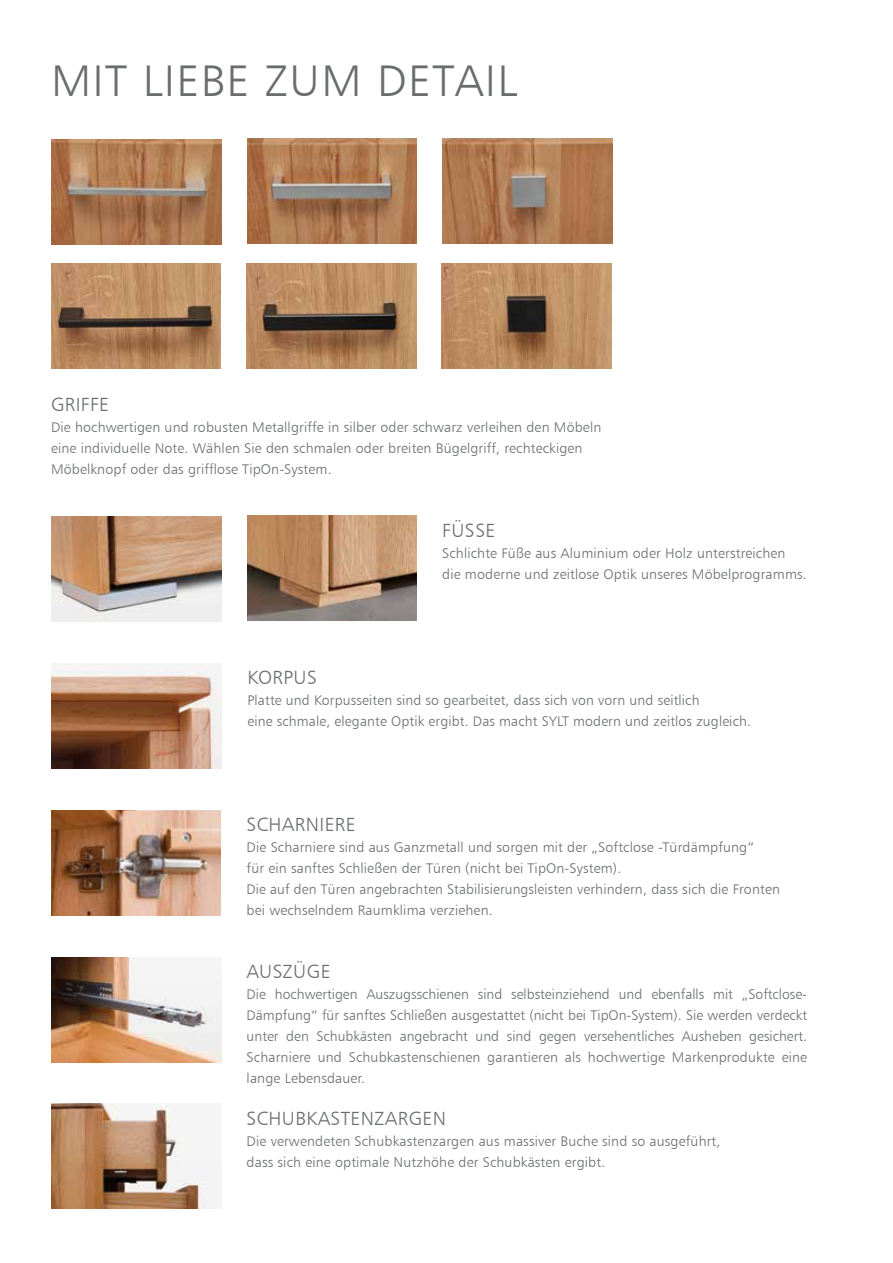
<style>
.page{position:relative;width:893px;height:1263px;background:#fff}
.page>*{position:absolute;margin:0;border:0;box-sizing:border-box;transform-origin:0 0}
.t1{font:44.4px "Humanist 777 BT Light B";letter-spacing:.03em;color:#6a6d6e}
.t2{font:19.05px "Humanist 777 BT Light B";letter-spacing:.02em;color:#6a6d6e}
.t3{font:13.95px/21px "Humanist 777 BT Light B";letter-spacing:.01em;color:#6a6d6e}
</style>
<div class="page">
<img style="left:51px;top:516px;width:170px;height:106px">
<img style="left:247px;top:515px;width:170px;height:106px">
<img style="left:52px;top:663px;width:170px;height:105px">
<img style="left:51px;top:810px;width:170px;height:105px">
<img style="left:51px;top:957px;width:170px;height:105px">
<img style="left:51px;top:1104px;width:170px;height:105px">
<img style="left:51px;top:264px;width:170px;height:105px">
<img style="left:247px;top:264px;width:169px;height:105px">
<img style="left:442px;top:263px;width:170px;height:105px">
<img style="left:51px;top:139px;width:170px;height:105px">
<img style="left:247px;top:138px;width:170px;height:105px">
<img style="left:443px;top:138px;width:169px;height:105px">
<h1 class="t1" style="left:51px;top:53px;width:468px">MIT LIEBE ZUM DETAIL</h1>
<h2 class="t2" style="left:51px;top:393px;width:60px">GRIFFE</h2>
<p class="t3" style="left:51px;top:416px;width:552px">Die hochwertigen und robusten Metallgriffe in silber oder schwarz verleihen den Möbeln eine individuelle Note. Wählen Sie den schmalen oder breiten Bügelgriff, rechteckigen<br>Möbelknopf oder das grifflose TipOn-System.</p>
<h2 class="t2" style="left:442px;top:519px;width:55px">FÜSSE</h2>
<p class="t3" style="left:442px;top:542px;width:366px">Schlichte Füße aus Aluminium oder Holz unterstreichen die moderne und zeitlose Optik unseres Möbelprogramms.</p>
<h2 class="t2" style="left:247px;top:666px;width:71px">KORPUS</h2>
<p class="t3" style="left:247px;top:689px;width:505px">Platte und Korpusseiten sind so gearbeitet, dass sich von vorn und seitlich<br>eine schmale, elegante Optik ergibt. Das macht SYLT modern und zeitlos zugleich.</p>
<h2 class="t2" style="left:247px;top:813px;width:111px">SCHARNIERE</h2>
<p class="t3" style="left:247px;top:836px;width:535px">Die Scharniere sind aus Ganzmetall und sorgen mit der „Softclose -Türdämpfung“<br>für ein sanftes Schließen der Türen (nicht bei TipOn-System).<br>Die auf den Türen angebrachten Stabilisierungsleisten verhindern, dass sich die Fronten bei wechselndem Raumklima verziehen.</p>
<h2 class="t2" style="left:247px;top:960px;width:85px">AUSZÜGE</h2>
<p class="t3" style="left:247px;top:983px;width:562px">Die hochwertigen Auszugsschienen sind selbsteinziehend und ebenfalls mit „Softclose-- Dämpfung“ für sanftes Schließen ausgestattet (nicht bei TipOn-System). Sie werden verdeckt unter den Schubkästen angebracht und sind gegen versehentliches Ausheben gesichert.<br>Scharniere und Schubkastenschienen garantieren als hochwertige Markenprodukte eine lange Lebensdauer.</p>
<h2 class="t2" style="left:247px;top:1107px;width:201px">SCHUBKASTENZARGEN</h2>
<p class="t3" style="left:247px;top:1130px;width:475px">Die verwendeten Schubkastenzargen aus massiver Buche sind so ausgeführt, dass sich eine optimale Nutzhöhe der Schubkästen ergibt.</p>
</div>
